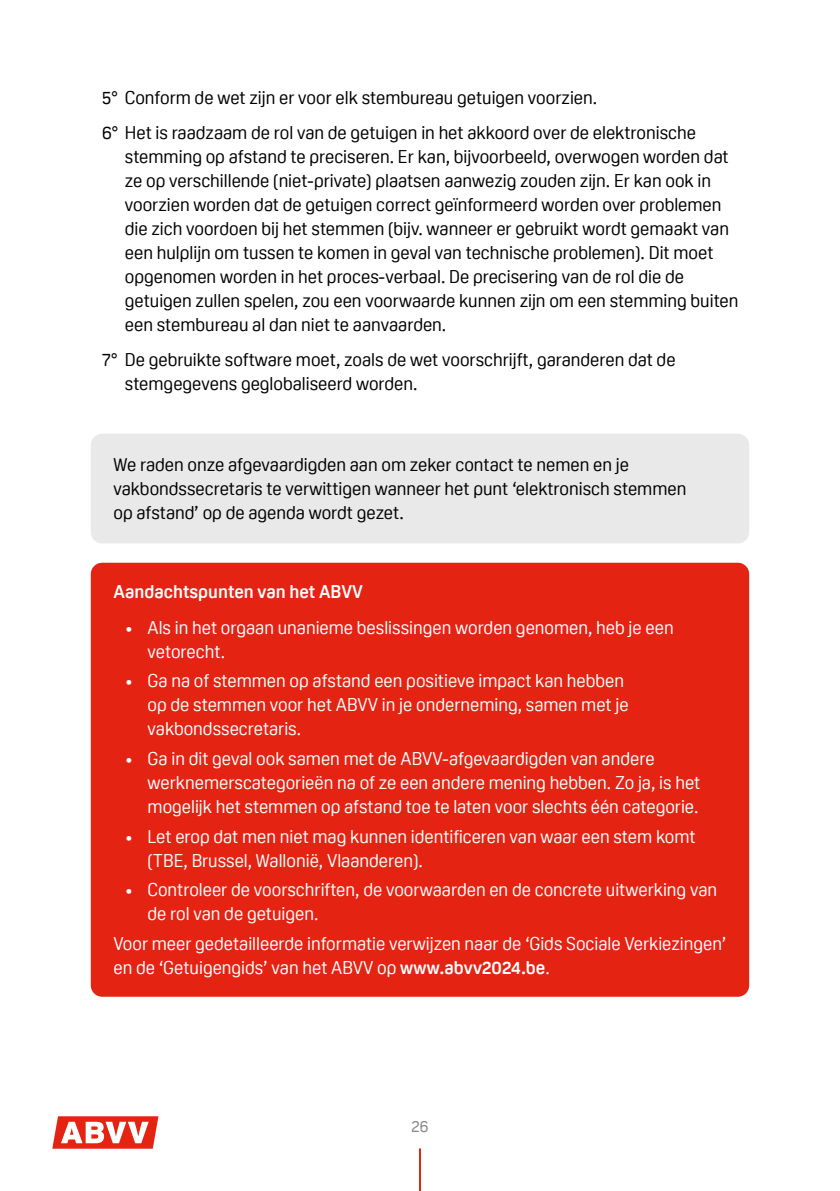
<style>
.page{position:relative;width:840px;height:1191px;background:#fff}
.page>*{position:absolute;margin:0;border:0;box-sizing:border-box;transform-origin:0 0}
.t1{font:18px/24px "Oscine";color:#000}
.t2{font:18px/24px "Oscine";color:#fff}
.t3{font:700 18px "Oscine";color:#fff}
.t4{font:16px "Oscine";color:#878787}
.s1{font-weight:700}
</style>
<div class="page">
<hr style="left:419px;top:1148px;width:2px;height:43px;background:#e42313">
<svg style="left:52px;top:1116px;width:106px;height:32px"></svg>
<div style="left:91px;top:434px;width:657px;height:109px;background:#e9e9e9;border-radius:11px"></div>
<div style="left:91px;top:563px;width:657px;height:433px;background:#e42313;border-radius:11px"></div>
<p class="t1" style="left:102px;top:80px;width:595px;line-height:35.4px">5° Conform de wet zijn er voor elk stembureau getuigen voorzien.<br>6° Het is raadzaam de rol van de getuigen in het akkoord over de elektronische</p>
<p class="t1" style="left:125px;top:145px;width:614px">stemming op afstand te preciseren. Er kan, bijvoorbeeld, overwogen worden dat ze op verschillende (niet-private) plaatsen aanwezig zouden zijn. Er kan ook in voorzien worden dat de getuigen correct geïnformeerd worden over problemen die zich voordoen bij het stemmen (bijv. wanneer er gebruikt wordt gemaakt van een hulplijn om tussen te komen in geval van technische problemen). Dit moet opgenomen worden in het proces-verbaal. De precisering van de rol die de getuigen zullen spelen, zou een voorwaarde kunnen zijn om een stemming buiten een stembureau al dan niet te aanvaarden.</p>
<p class="t1" style="left:125px;top:348px;width:552px;text-indent:-23px">7° De gebruikte software moet, zoals de wet voorschrijft, garanderen dat de stemgegevens geglobaliseerd worden.</p>
<p class="t1" style="left:113px;top:453px;width:574px">We raden onze afgevaardigden aan om zeker contact te nemen en je vakbondssecretaris te verwittigen wanneer het punt ‘elektronisch stemmen op afstand’ op de agenda wordt gezet.</p>
<p class="t3" style="left:113px;top:582px;width:251px">Aandachtspunten van het ABVV</p>
<p class="t2" style="left:147px;top:615px;width:527px;text-indent:-23px">• Als in het orgaan unanieme beslissingen worden genomen, heb je een vetorecht.</p>
<p class="t2" style="left:147px;top:669px;width:482px;text-indent:-23px">• Ga na of stemmen op afstand een positieve impact kan hebben op de stemmen voor het ABVV in je onderneming, samen met je vakbondssecretaris.</p>
<p class="t2" style="left:147px;top:746px;width:554px;text-indent:-23px">• Ga in dit geval ook samen met de ABVV-afgevaardigden van andere werknemerscategorieën na of ze een andere mening hebben. Zo ja, is het mogelijk het stemmen op afstand toe te laten voor slechts één categorie.</p>
<p class="t2" style="left:147px;top:824px;width:549px;text-indent:-23px">• Let erop dat men niet mag kunnen identificeren van waar een stem komt (TBE, Brussel, Wallonië, Vlaanderen).</p>
<p class="t2" style="left:147px;top:878px;width:570px;text-indent:-23px">• Controleer de voorschriften, de voorwaarden en de concrete uitwerking van de rol van de getuigen.</p>
<p class="t2" style="left:113px;top:931px;width:614px">Voor meer gedetailleerde informatie verwijzen naar de ‘Gids Sociale Verkiezingen’ en de ‘Getuigengids’ van het ABVV op <span class="s1">www.abvv2024.be</span>.</p>
<p class="t4" style="left:411px;top:1116px;width:18px">26</p>
</div>
